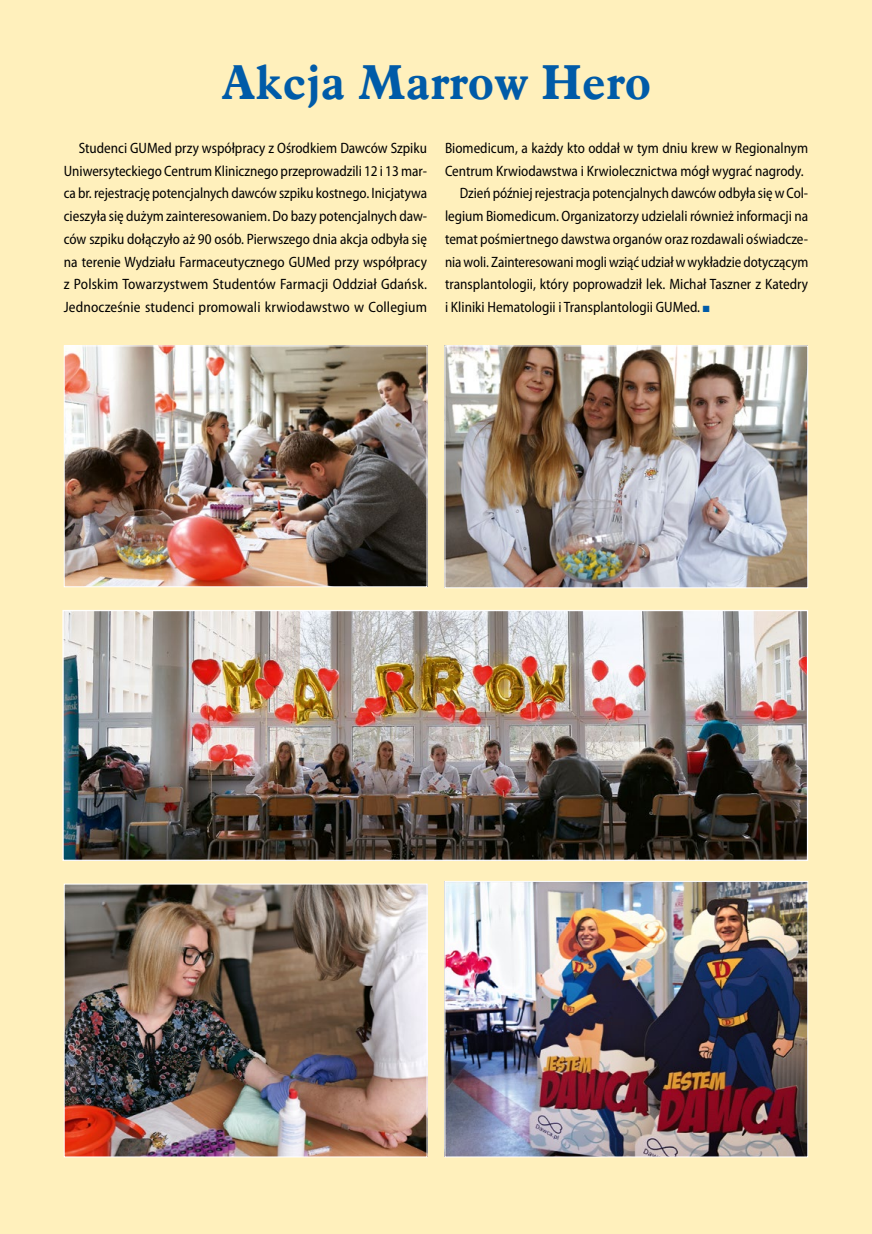
<style>
.page{position:relative;width:872px;height:1234px;background:#fff}
.page>*{position:absolute;margin:0;border:0;box-sizing:border-box;transform-origin:0 0}
.t1{font:700 48px "Aldine 721 EU";letter-spacing:.005em;color:#005ba8}
.t2{font:semi-condensed 15px/22.6px "Myriad Pro";color:#000;text-align:justify;scale:.96 1}
.t3{font:semi-condensed 15px "Myriad Pro";color:#000;scale:.95 1}
.s1{color:#005ba8}
</style>
<div class="page">
<div style="left:0;top:0;width:872px;height:1233px;background:#fff0bc"></div>
<img style="left:64px;top:611px;width:742px;height:247px">
<div style="left:62px;top:609px;width:746px;height:251px;border:1px solid #fff"></div>
<img style="left:66px;top:347px;width:359px;height:238px">
<div style="left:64px;top:345px;width:363px;height:242px;border:1px solid #fff"></div>
<img style="left:446px;top:882px;width:360px;height:273px">
<div style="left:444px;top:880px;width:364px;height:277px;border:1px solid #fff"></div>
<img style="left:446px;top:347px;width:360px;height:239px">
<div style="left:444px;top:345px;width:364px;height:243px;border:1px solid #fff"></div>
<img style="left:66px;top:885px;width:359px;height:270px">
<div style="left:64px;top:883px;width:363px;height:274px;border:1px solid #fff"></div>
<h1 class="t1" style="left:221px;top:52px;width:431px">Akcja Marrow Hero</h1>
<p class="t2" style="left:64px;top:136px;width:380px;text-indent:15px">Studenci GUMed przy współpracy z Ośrodkiem Dawców Szpiku Uniwersyteckiego Centrum Klinicznego przeprowadzili 12 i 13 mar&shy;ca br. rejestrację potencjalnych dawców szpiku kostnego. Inicjatywa cieszyła się dużym zainteresowaniem. Do bazy potencjalnych daw&shy;ców szpiku dołączyło aż 90 osób. Pierwszego dnia akcja odbyła się na terenie Wydziału Farmaceutycznego GUMed przy współpracy z Polskim Towarzystwem Studentów Farmacji Oddział Gdańsk.<br>Jednocześnie studenci promowali krwiodawstwo w Collegium</p>
<p class="t2" style="left:445px;top:136px;width:380px">Biomedicum, a każdy kto oddał w tym dniu krew w Regionalnym</p>
<p class="t2" style="left:445px;top:159px;width:375px">Centrum Krwiodawstwa i Krwiolecznictwa mógł wygrać nagrody.</p>
<p class="t3" style="left:460px;top:184px;width:368px">Dzień później rejestracja potencjalnych dawców odbyła się w Col-</p>
<p class="t2" style="left:445px;top:204px;width:380px">legium Biomedicum. Organizatorzy udzielali również informacji na</p>
<p class="t2" style="left:445px;top:227px;width:380px">temat pośmiertnego dawstwa organów oraz rozdawali oświadcze-</p>
<p class="t3" style="left:445px;top:252px;width:384px">nia woli. Zainteresowani mogli wziąć udział w wykładzie dotyczącym</p>
<p class="t2" style="left:445px;top:273px;width:380px">transplantologii, który poprowadził lek. Michał Taszner z Katedry</p>
<p class="t2" style="left:445px;top:295px;width:277px">i Kliniki Hematologii i Transplantologii GUMed. <span class="s1">■</span></p>
</div>
